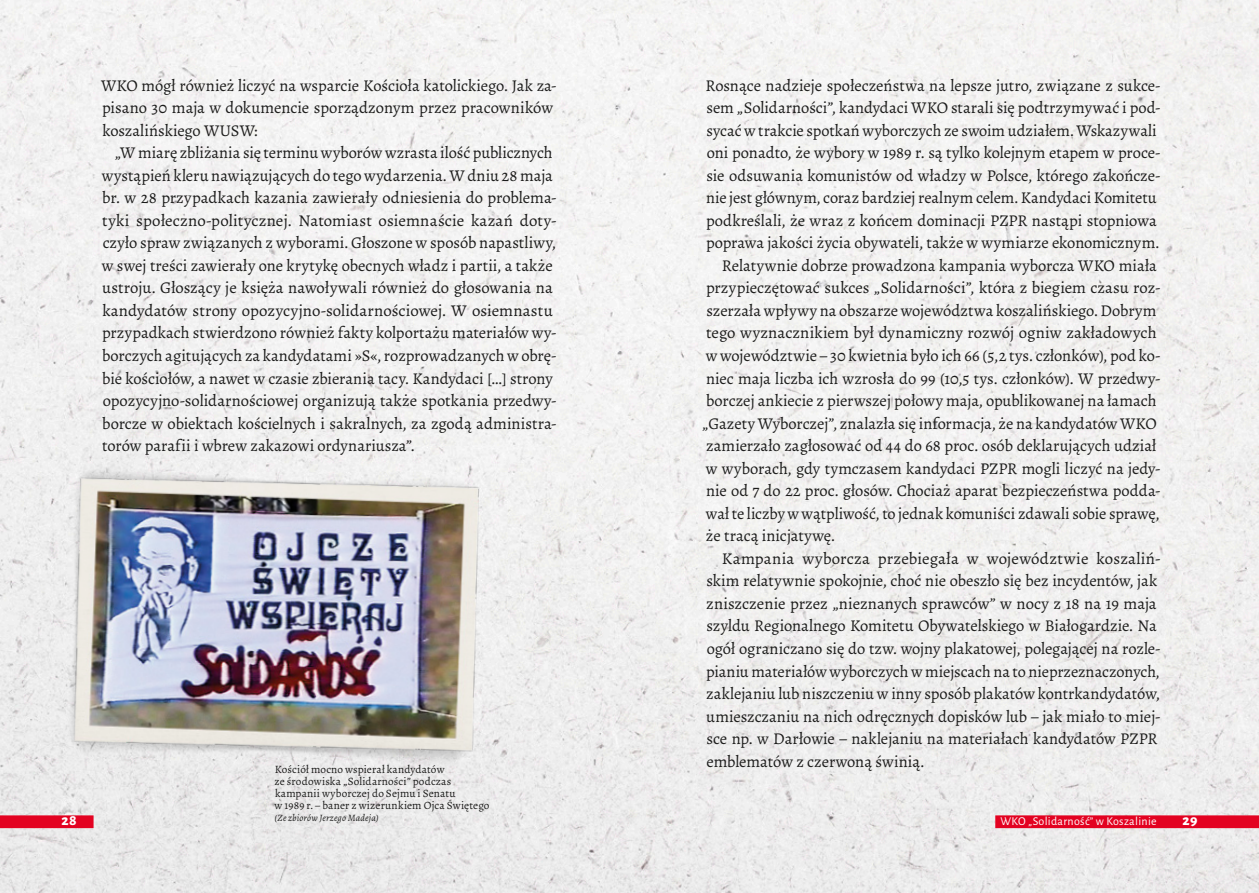
<style>
.page{position:relative;width:1259px;height:893px;background:#fff}
.page>*{position:absolute;margin:0;border:0;box-sizing:border-box;transform-origin:0 0}
.Akapit{font:16.5px/22.5px "Alegreya";letter-spacing:-.005em;color:#1c1c1b}
.t1{font:800 15px "Alegreya Sans";color:#fff}
.t2{font:12px "Alegreya Sans";letter-spacing:.025em;color:#fff}
.Podpisy{font:11.25px/12px "Alegreya";letter-spacing:.01em;color:#1c1c1b}
.Źródło_ikonograficzn{font:italic 9.75px "Alegreya";letter-spacing:.015em;color:#1c1c1b}
</style>
<div class="page">
<img style="left:0;top:0;width:1259px;height:893px">
<img style="left:57px;top:451px;width:456px;height:320px">
<div style="left:0;top:815px;width:94px;height:13px;background:#e30221"></div>
<div style="left:995px;top:815px;width:264px;height:13px;background:#e30221"></div>
<p class="Akapit" style="left:101px;top:74px;width:457px">WKO mógł również liczyć na wsparcie Kościoła katolickiego. Jak za&shy;pisano 30 maja w dokumencie sporządzonym przez pracowników koszalińskiego WUSW:</p>
<p class="Akapit" style="left:102px;top:142px;width:456px;text-indent:13px">„W miarę zbliżania się terminu wyborów wzrasta ilość publicznych wystąpień kleru nawiązujących do tego wydarzenia. W dniu 28 maja br. w 28 przypadkach kazania zawierały odniesienia do problema&shy;tyki społeczno-politycznej. Natomiast osiemnaście kazań doty&shy;czyło spraw związanych z wyborami. Głoszone w sposób napastliwy, w swej treści zawierały one krytykę obecnych władz i partii, a także ustroju. Głoszący je księża nawoływali również do głosowania na kandydatów strony opozycyjno-solidarnościowej. W osiemnastu przypadkach stwierdzono również fakty kolportażu materiałów wy&shy;borczych agitujących za kandydatami »S«, rozprowadzanych w obrę&shy;bie kościołów, a nawet w czasie zbierania tacy. Kandydaci […] strony opozycyjno-solidarnościowej organizują także spotkania przedwy&shy;borcze w obiektach kościelnych i sakralnych, za zgodą administra&shy;torów parafii i wbrew zakazowi ordynariusza”.</p>
<p class="Akapit" style="left:705px;top:74px;width:457px">Rosnące nadzieje społeczeństwa na lepsze jutro, związane z sukce&shy;sem „Solidarności”, kandydaci WKO starali się podtrzymywać i pod&shy;sycać w trakcie spotkań wyborczych ze swoim udziałem. Wskazywali oni ponadto, że wybory w 1989 r. są tylko kolejnym etapem w proce&shy;sie odsuwania komunistów od władzy w Polsce, którego zakończe&shy;nie jest głównym, coraz bardziej realnym celem. Kandydaci Komitetu podkreślali, że wraz z końcem dominacji PZPR nastąpi stopniowa poprawa jakości życia obywateli, także w wymiarze ekonomicznym.</p>
<p class="Akapit" style="left:702px;top:254px;width:460px;text-indent:20px">Relatywnie dobrze prowadzona kampania wyborcza WKO miała przypieczętować sukces „Solidarności”, która z biegiem czasu roz&shy;szerzała wpływy na obszarze województwa koszalińskiego. Dobrym tego wyznacznikiem był dynamiczny rozwój ogniw zakładowych w województwie – 30 kwietnia było ich 66 (5,2 tys. członków), pod ko&shy;niec maja liczba ich wzrosła do 99 (10,5 tys. członków). W przedwy&shy;borczej ankiecie z pierwszej połowy maja, opublikowanej na łamach „Gazety Wyborczej”, znalazła się informacja, że na kandydatów WKO zamierzało zagłosować od 44 do 68 proc. osób deklarujących udział w wyborach, gdy tymczasem kandydaci PZPR mogli liczyć na jedy&shy;nie od 7 do 22 proc. głosów. Chociaż aparat bezpieczeństwa podda&shy;wał te liczby w wątpliwość, to jednak komuniści zdawali sobie sprawę, że tracą inicjatywę.</p>
<p class="Akapit" style="left:706px;top:547px;width:456px;text-indent:16px">Kampania wyborcza przebiegała w województwie koszaliń&shy;skim relatywnie spokojnie, choć nie obeszło się bez incydentów, jak zniszczenie przez „nieznanych sprawców” w nocy z 18 na 19 maja szyldu Regionalnego Komitetu Obywatelskiego w Białogardzie. Na ogół ograniczano się do tzw. wojny plakatowej, polegającej na rozle&shy;pianiu materiałów wyborczych w miejscach na to nieprzeznaczonych, zaklejaniu lub niszczeniu w inny sposób plakatów kontrkandydatów, umieszczaniu na nich odręcznych dopisków lub – jak miało to miej&shy;sce np. w Darłowie – naklejaniu na materiałach kandydatów PZPR emblematów z czerwoną świnią.</p>
<p class="Podpisy" style="left:275px;top:763px;width:216px">Kościół mocno wspierał kandydatów<br>ze środowiska „Solidarności” podczas kampanii wyborczej do Sejmu i Senatu<br>w 1989 r. – baner z wizerunkiem Ojca Świętego</p>
<p class="Źródło_ikonograficzn" style="left:274px;top:811px;width:106px">(Ze zbiorów Jerzego Madeja)</p>
<p class="t1" style="left:61px;top:809px;width:17px">28</p>
<p class="t2" style="left:1000px;top:813px;width:158px">WKO „Solidarność” w Koszalinie</p>
<p class="t1" style="left:1182px;top:809px;width:16px">29</p>
</div>
